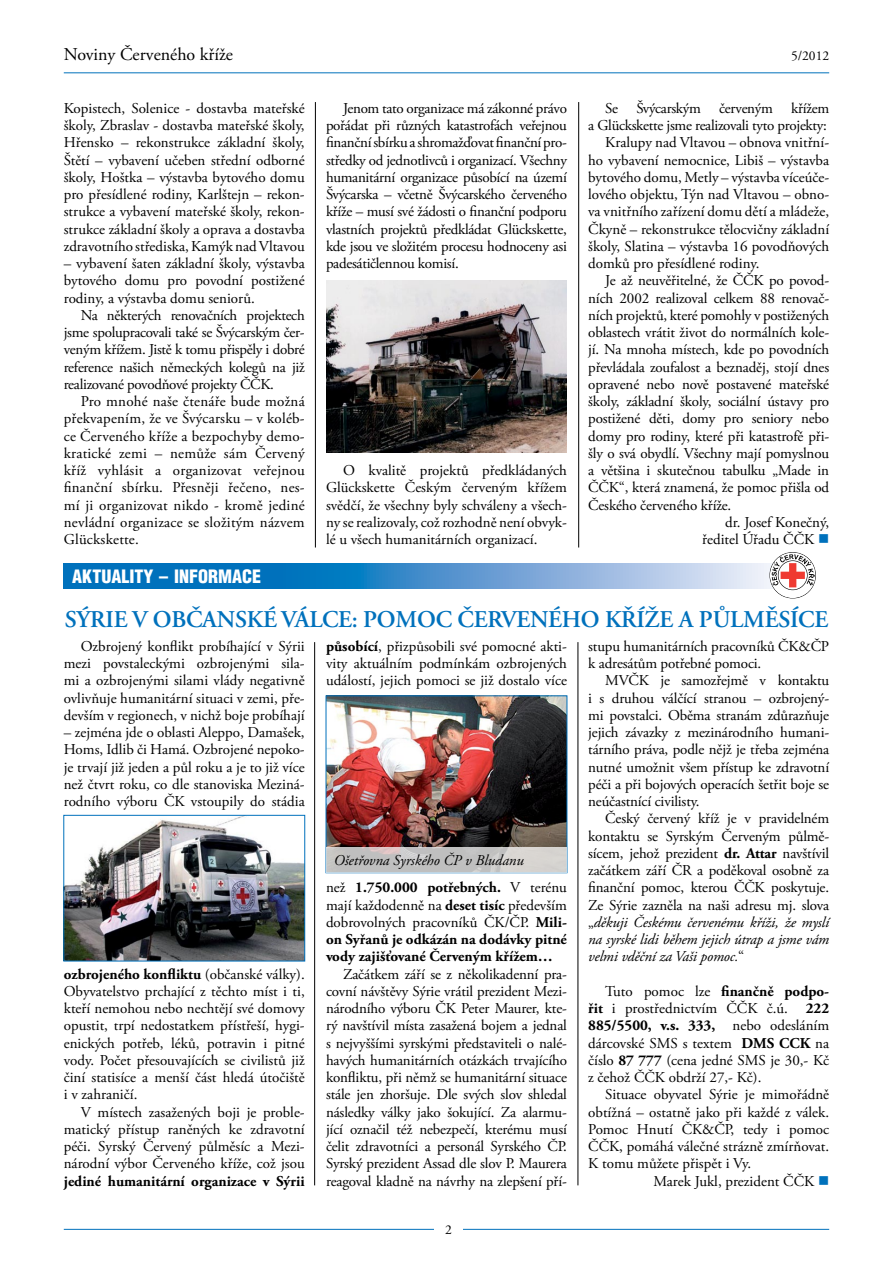
<style>
.page{position:relative;width:893px;height:1263px;background:#fff}
.page>*{position:absolute;margin:0;border:0;box-sizing:border-box;transform-origin:0 0}
.t1{font:600 24px "Adobe Garamond Pro";letter-spacing:-.01em;color:#0071bc}
.t2{font:18px "Adobe Garamond Pro";color:#000}
.t3{font:900 18px "Switzerland Cond";color:#fff}
.t4{font:15px/17.2px "Adobe Garamond Pro";letter-spacing:-.005em;color:#000;text-align:justify}
.t5{font:700 15px/17.2px "Adobe Garamond Pro";color:#000;text-align:justify}
.t6{font:italic 15px "Adobe Garamond Pro";color:#000}
.t7{font:13.5px "Adobe Garamond Pro";color:#000}
.s1{color:#0071bc}
.s2{font-weight:700}
.s3{font-weight:400}
.s4{font-style:italic}
</style>
<div class="page">
<hr style="left:64px;top:72px;width:765px;height:1px;background:#0071bc">
<hr style="left:64px;top:1229px;width:765px;height:1px;background:#0071bc">
<div style="left:434px;top:1217px;width:29px;height:25px;background:#fff"></div>
<hr style="left:315px;top:102px;width:1px;height:445px;background:#000">
<hr style="left:578px;top:102px;width:1px;height:445px;background:#000">
<img style="left:326px;top:281px;width:241px;height:171px">
<svg style="left:64px;top:563px;width:705px;height:26px;background:#4f97cf"></svg>
<svg style="left:769px;top:552px;width:47px;height:47px"></svg>
<img style="left:65px;top:817px;width:238px;height:142px">
<div style="left:63px;top:815px;width:242px;height:146px;border:1px solid #0071bc"></div>
<img style="left:328px;top:697px;width:237px;height:150px">
<div style="left:326px;top:695px;width:241px;height:178px;border:1px solid #0071bc"></div>
<svg style="left:326px;top:847px;width:241px;height:26px;background:#c8c7c7"></svg>
<hr style="left:314px;top:642px;width:1px;height:543px;background:#000">
<hr style="left:578px;top:642px;width:1px;height:543px;background:#000">
<p class="t2" style="left:64px;top:43px;width:171px">Noviny Červeného kříže</p>
<p class="t7" style="left:791px;top:47px;width:40px">5/2012</p>
<p class="t4" style="left:64px;top:100px;width:242px">Kopistech, Solenice - dostavba mateřské školy, Zbraslav - dostavba mateřské školy, Hřensko – rekonstrukce základní školy, Štětí – vybavení učeben střední odborné školy, Hoštka – výstavba bytového domu pro přesídlené rodiny, Karlštejn – rekon&shy;strukce a vybavení mateřské školy, rekon&shy;strukce základní školy a oprava a dostavba zdravotního střediska, Kamýk nad Vltavou</p>
<p class="t4" style="left:64px;top:255px;width:242px">– vybavení šaten základní školy, výstavba bytového domu pro povodní postižené rodiny, a výstavba domu seniorů.</p>
<p class="t4" style="left:64px;top:307px;width:242px;text-indent:17px">Na některých renovačních projektech jsme spolupracovali také se Švýcarským čer&shy;veným křížem. Jistě k tomu přispěly i dobré reference našich německých kolegů na již realizované povodňové projekty ČČK.</p>
<p class="t4" style="left:64px;top:393px;width:242px;text-indent:17px">Pro mnohé naše čtenáře bude možná překvapením, že ve Švýcarsku – v koléb&shy;ce Červeného kříže a bezpochyby demo&shy;kratické zemi – nemůže sám Červený kříž vyhlásit a organizovat veřejnou finanční sbírku. Přesněji řečeno, nes&shy;mí ji organizovat nikdo - kromě jediné nevládní organizace se složitým názvem Glückskette.</p>
<p class="t4" style="left:605px;top:100px;width:225px">Se Švýcarským červeným křížem</p>
<p class="t4" style="left:588px;top:117px;width:240px">a Glückskette jsme realizovali tyto projekty:</p>
<p class="t4" style="left:605px;top:135px;width:225px">Kralupy nad Vltavou – obnova vnitřní-</p>
<p class="t4" style="left:588px;top:152px;width:242px">ho vybavení nemocnice, Libiš – výstavba</p>
<p class="t4" style="left:588px;top:169px;width:242px">bytového domu, Metly – výstavba víceúče-</p>
<p class="t4" style="left:588px;top:186px;width:242px">lového objektu, Týn nad Vltavou – obno-</p>
<p class="t4" style="left:588px;top:204px;width:242px">va vnitřního zařízení domu dětí a mládeže,</p>
<p class="t4" style="left:588px;top:221px;width:242px">Čkyně – rekonstrukce tělocvičny základní</p>
<p class="t4" style="left:588px;top:238px;width:242px">školy, Slatina – výstavba 16 povodňových</p>
<p class="t4" style="left:588px;top:255px;width:173px">domků pro přesídlené rodiny.</p>
<p class="t4" style="left:605px;top:273px;width:225px">Je až neuvěřitelné, že ČČK po povod-</p>
<p class="t4" style="left:588px;top:290px;width:242px">ních 2002 realizoval celkem 88 renovač-</p>
<p class="t4" style="left:588px;top:307px;width:242px">ních projektů, které pomohly v postižených</p>
<p class="t4" style="left:588px;top:324px;width:242px">oblastech vrátit život do normálních kole-</p>
<p class="t4" style="left:588px;top:342px;width:242px">jí. Na mnoha místech, kde po povodních</p>
<p class="t4" style="left:588px;top:359px;width:242px">převládala zoufalost a beznaděj, stojí dnes</p>
<p class="t4" style="left:588px;top:376px;width:242px">opravené nebo nově postavené mateřské</p>
<p class="t4" style="left:588px;top:393px;width:242px">školy, základní školy, sociální ústavy pro</p>
<p class="t4" style="left:588px;top:411px;width:242px">postižené děti, domy pro seniory nebo</p>
<p class="t4" style="left:588px;top:428px;width:242px">domy pro rodiny, které při katastrofě při-</p>
<p class="t4" style="left:588px;top:445px;width:242px">šly o svá obydlí. Všechny mají pomyslnou</p>
<p class="t4" style="left:588px;top:462px;width:242px">a většina i skutečnou tabulku „Made in</p>
<p class="t4" style="left:588px;top:480px;width:242px">ČČK“, která znamená, že pomoc přišla od</p>
<p class="t4" style="left:588px;top:497px;width:145px">Českého červeného kříže.</p>
<p class="t4" style="left:725px;top:514px;width:105px">dr. Josef Konečný,</p>
<p class="t4" style="left:702px;top:531px;width:128px">ředitel Úřadu ČČK <span class="s1">■</span></p>
<p class="t4" style="left:326px;top:100px;width:242px;text-indent:17px">Jenom tato organizace má zákonné právo pořádat při různých katastrofách veřejnou finanční sbírku a shromažďovat finanční pro&shy;středky od jednotlivců i organizací. Všechny humanitární organizace působící na území Švýcarska – včetně Švýcarského červeného kříže – musí své žádosti o finanční podporu vlastních projektů předkládat Glückskette, kde jsou ve složitém procesu hodnoceny asi padesátičlennou komisí.</p>
<p class="t4" style="left:326px;top:462px;width:242px;text-indent:17px">O kvalitě projektů předkládaných Glückskette Českým červeným křížem svědčí, že všechny byly schváleny a všech&shy;ny se realizovaly, což rozhodně není obvyk&shy;lé u všech humanitárních organizací.</p>
<p class="t3" style="left:72px;top:565px;width:189px">AKTUALITY – INFORMACE</p>
<h1 class="t1" style="left:65px;top:605px;width:765px">SÝRIE V OBČANSKÉ VÁLCE: POMOC ČERVENÉHO KŘÍŽE A PŮLMĚSÍCE</h1>
<p class="t4" style="left:64px;top:638px;width:242px;text-indent:17px">Ozbrojený konflikt probíhající v Sýrii mezi povstaleckými ozbrojenými sila&shy;mi a ozbrojenými silami vlády negativně ovlivňuje humanitární situaci v zemi, pře&shy;devším v regionech, v nichž boje probíhají</p>
<p class="t4" style="left:64px;top:724px;width:242px">– zejména jde o oblasti Aleppo, Damašek, Homs, Idlib či Hamá. Ozbrojené nepoko&shy;je trvají již jeden a půl roku a je to již více než čtvrt roku, co dle stanoviska Meziná&shy;rodního výboru ČK vstoupily do stádia</p>
<p class="t4" style="left:64px;top:966px;width:242px"><span class="s2">ozbrojeného konfliktu</span> (občanské války).<br>Obyvatelstvo prchající z těchto míst i ti, kteří nemohou nebo nechtějí své domovy opustit, trpí nedostatkem přístřeší, hygi&shy;enických potřeb, léků, potravin i pitné vody. Počet přesouvajících se civilistů již činí statisíce a menší část hledá útočiště i v zahraničí.</p>
<p class="t4" style="left:64px;top:1104px;width:242px;text-indent:17px">V místech zasažených boji je proble&shy;matický přístup raněných ke zdravotní péči. Syrský Červený půlměsíc a Mezi&shy;národní výbor Červeného kříže, což jsou</p>
<p class="t5" style="left:64px;top:1172px;width:242px">jediné humanitární organizace v Sýrii</p>
<p class="t4" style="left:326px;top:638px;width:242px"><span class="s2">působící</span>, přizpůsobili své pomocné akti&shy;vity aktuálním podmínkám ozbrojených událostí, jejich pomoci se již dostalo více</p>
<p class="t6" style="left:334px;top:851px;width:192px">Ošetřovna Syrského ČP v Bludanu</p>
<p class="t5" style="left:326px;top:879px;width:242px"><span class="s3">než</span> 1.750.000 potřebných. <span class="s3">V terénu mají každodenně na</span> deset tisíc <span class="s3">především dobrovolných pracovníků ČK/ČP.</span> Mili&shy;on Syřanů je odkázán na dodávky pitné vody zajišťované Červeným křížem…</p>
<p class="t4" style="left:326px;top:966px;width:242px;text-indent:17px">Začátkem září se z několikadenní pra&shy;covní návštěvy Sýrie vrátil prezident Mezi&shy;národního výboru ČK Peter Maurer, kte&shy;rý navštívil místa zasažená bojem a jednal s nejvyššími syrskými představiteli o nalé&shy;havých humanitárních otázkách trvajícího konfliktu, při němž se humanitární situace stále jen zhoršuje. Dle svých slov shledal následky války jako šokující. Za alarmu&shy;jící označil též nebezpečí, kterému musí čelit zdravotníci a personál Syrského ČP.<br>Syrský prezident Assad dle slov P. Maurera reagoval kladně na návrhy na zlepšení pří-</p>
<p class="t4" style="left:588px;top:638px;width:242px">stupu humanitárních pracovníků ČK&amp;ČP k adresátům potřebné pomoci.</p>
<p class="t4" style="left:588px;top:672px;width:242px;text-indent:17px">MVČK je samozřejmě v kontaktu i s druhou válčící stranou – ozbrojený&shy;mi povstalci. Oběma stranám zdůrazňuje jejich závazky z mezinárodního humani&shy;tárního práva, podle nějž je třeba zejména nutné umožnit všem přístup ke zdravotní péči a při bojových operacích šetřit boje se neúčastnící civilisty.</p>
<p class="t4" style="left:588px;top:810px;width:242px;text-indent:17px">Český červený kříž je v pravidelném kontaktu se Syrským Červeným půlmě&shy;sícem, jehož prezident <span class="s2">dr. Attar</span> navštívil začátkem září ČR a poděkoval osobně za finanční pomoc, kterou ČČK poskytuje.<br>Ze Sýrie zazněla na naši adresu mj. slova „<span class="s4">děkuji Českému červenému kříži, že myslí na syrské lidi během jejich útrap a jsme vám velmi vděční za Vaši pomoc.</span>“</p>
<p class="t4" style="left:588px;top:983px;width:242px;text-indent:17px">Tuto pomoc lze <span class="s2">finančně podpo&shy;řit</span> i prostřednictvím ČČK č.ú. <span class="s2">222<br>885/5500, v.s. 333,</span> nebo odesláním dárcovské SMS s textem <span class="s2">DMS CCK</span> na číslo <span class="s2">87 777</span> (cena jedné SMS je 30,- Kč z čehož ČČK obdrží 27,- Kč).</p>
<p class="t4" style="left:605px;top:1086px;width:225px">Situace obyvatel Sýrie je mimořádně</p>
<p class="t4" style="left:588px;top:1104px;width:242px">obtížná – ostatně jako při každé z válek.</p>
<p class="t4" style="left:588px;top:1121px;width:242px">Pomoc Hnutí ČK&amp;ČP, tedy i pomoc</p>
<p class="t4" style="left:588px;top:1138px;width:242px">ČČK, pomáhá válečné strázně zmírňovat.</p>
<p class="t4" style="left:588px;top:1155px;width:164px">K tomu můžete přispět i Vy.</p>
<p class="t4" style="left:653px;top:1173px;width:177px">Marek Jukl, prezident ČČK <span class="s1">■</span></p>
</div>
